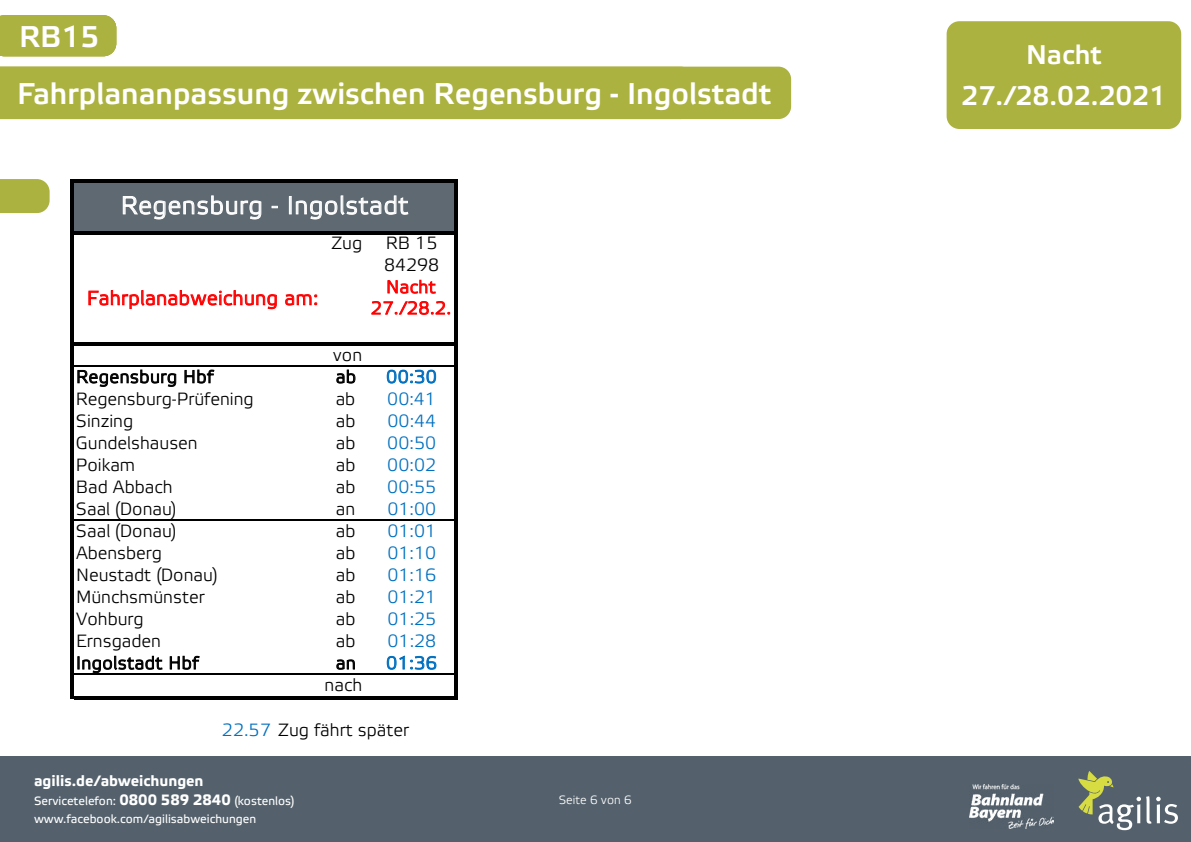
<style>
.page{position:relative;width:1191px;height:842px;background:#fff}
.page>*{position:absolute;margin:0;border:0;box-sizing:border-box;transform-origin:0 0}
.t1{font:500 30px/57.1px "Etelka";color:#fff}
.t2{font:500 27px "Etelka";color:#fff}
.t3{font:300 25px "Etelka";letter-spacing:.025em;color:#fff}
.t4{font:300 19.7px "Etelka";letter-spacing:.025em;color:#f00}
.t5{font:300 17.7px/21.6px "Etelka";color:#000}
.t6{font:300 17.7px "Etelka";letter-spacing:.005em;color:#0070c0}
.t7{font:300 17.7px "Etelka";letter-spacing:.03em;color:#000}
.t8{font:300 17.7px/21.2px "Etelka";letter-spacing:.03em;color:#f00;text-align:center}
.t9{font:700 15px "Etelka Text";color:#fff}
.t10{font:12px/18px "Etelka Text";color:#fff}
.t11{font:300 12px "Etelka";color:#fff}
.s1{color:#0070c0}
.s2{font-weight:700;font-size:15px}
</style>
<div class="page">
<div style="left:0;top:757px;width:1191px;height:85px;background:#54616c"></div>
<img style="left:969px;top:784px;width:84px;height:44px">
<svg style="left:1078px;top:771px;width:100px;height:59px"></svg>
<div style="left:946px;top:21px;width:235px;height:108px;background:#abb240;border-radius:13px"></div>
<svg style="left:0;top:179px;width:50px;height:34px;background:#afb549"></svg>
<div style="left:0;top:67px;width:791px;height:52px;background:#abb240"></div>
<div style="left:0;top:15px;width:116px;height:41px;background:#abb240"></div>
<div style="left:73px;top:181px;width:383px;height:52px;background:#5f6971"></div>
<hr style="left:71px;top:179px;width:3px;height:163px;background:#000">
<hr style="left:74px;top:365px;width:292px;height:2px;background:#000">
<hr style="left:71px;top:346px;width:3px;height:353px;background:#000">
<hr style="left:454px;top:182px;width:3px;height:517px;background:#000">
<hr style="left:74px;top:179px;width:383px;height:3px;background:#000">
<hr style="left:74px;top:231px;width:383px;height:3px;background:#000">
<hr style="left:71px;top:342px;width:383px;height:4px;background:#000">
<hr style="left:366px;top:365px;width:88px;height:2px;background:#000">
<hr style="left:74px;top:519px;width:380px;height:2px;background:#000">
<hr style="left:74px;top:673px;width:380px;height:2px;background:#000">
<hr style="left:74px;top:696px;width:383px;height:3px;background:#000">
<h1 class="t1" style="left:17px;top:9px;width:755px">RB15<br>Fahrplananpassung zwischen Regensburg - Ingolstadt</h1>
<h1 class="t1" style="left:62px;top:9px;width:39px">26</h1>
<h2 class="t2" style="left:1026px;top:40px;width:77px">Nacht</h2>
<h1 class="t1" style="left:436px;top:66px;width:218px">Ebern - Bamber</h1>
<h2 class="t2" style="left:961px;top:81px;width:206px">27./28.02.2021</h2>
<h3 class="t3" style="left:121px;top:191px;width:289px">Regensburg - Ingolstadt</h3>
<p class="t4" style="left:87px;top:287px;width:233px">Fahrplanabweichung am:</p>
<p class="t5" style="left:331px;top:233px;width:32px">Zug</p>
<p class="t5" style="left:384px;top:233px;width:57px">RB 15<br>84298</p>
<p class="t8" style="left:371px;top:277px;width:82px">Nacht<br>27./28.2.</p>
<p class="t5" style="left:333px;top:345px;width:31px">von</p>
<p class="t7" style="left:76px;top:367px;width:139px">Regensburg Hbf</p>
<p class="t5" style="left:336px;top:367px;width:22px">ab</p>
<p class="t6" style="left:386px;top:367px;width:52px">00:30</p>
<p class="t5" style="left:76px;top:389px;width:179px">Regensburg-Prüfening</p>
<p class="t5" style="left:336px;top:389px;width:21px">ab</p>
<p class="t6" style="left:387px;top:389px;width:50px">00:41</p>
<p class="t5" style="left:76px;top:411px;width:59px">Sinzing</p>
<p class="t5" style="left:336px;top:411px;width:21px">ab</p>
<p class="t6" style="left:387px;top:411px;width:50px">00:44</p>
<p class="t5" style="left:76px;top:433px;width:123px">Gundelshausen</p>
<p class="t5" style="left:336px;top:433px;width:21px">ab</p>
<p class="t6" style="left:387px;top:433px;width:50px">00:50</p>
<p class="t5" style="left:76px;top:455px;width:61px">Poikam</p>
<p class="t5" style="left:336px;top:455px;width:21px">ab</p>
<p class="t6" style="left:387px;top:455px;width:50px">00:02</p>
<p class="t5" style="left:76px;top:477px;width:98px">Bad Abbach</p>
<p class="t5" style="left:336px;top:477px;width:21px">ab</p>
<p class="t6" style="left:387px;top:477px;width:50px">00:55</p>
<p class="t5" style="left:76px;top:499px;width:102px">Saal (Donau)</p>
<p class="t5" style="left:336px;top:499px;width:21px">an</p>
<p class="t6" style="left:387px;top:499px;width:50px">01:00</p>
<p class="t5" style="left:76px;top:521px;width:102px">Saal (Donau)</p>
<p class="t5" style="left:336px;top:521px;width:21px">ab</p>
<p class="t6" style="left:387px;top:521px;width:50px">01:01</p>
<p class="t5" style="left:76px;top:543px;width:88px">Abensberg</p>
<p class="t5" style="left:336px;top:543px;width:21px">ab</p>
<p class="t6" style="left:387px;top:543px;width:50px">01:10</p>
<p class="t5" style="left:76px;top:565px;width:143px">Neustadt (Donau)</p>
<p class="t5" style="left:336px;top:565px;width:21px">ab</p>
<p class="t6" style="left:387px;top:565px;width:50px">01:16</p>
<p class="t5" style="left:76px;top:587px;width:130px">Münchsmünster</p>
<p class="t5" style="left:336px;top:587px;width:21px">ab</p>
<p class="t6" style="left:387px;top:587px;width:50px">01:21</p>
<p class="t5" style="left:76px;top:609px;width:69px">Vohburg</p>
<p class="t5" style="left:336px;top:609px;width:21px">ab</p>
<p class="t6" style="left:387px;top:609px;width:50px">01:25</p>
<p class="t5" style="left:76px;top:631px;width:86px">Ernsgaden</p>
<p class="t5" style="left:336px;top:631px;width:21px">ab</p>
<p class="t6" style="left:387px;top:631px;width:50px">01:28</p>
<p class="t7" style="left:76px;top:653px;width:124px">Ingolstadt Hbf</p>
<p class="t5" style="left:336px;top:653px;width:21px">an</p>
<p class="t6" style="left:386px;top:653px;width:52px">01:36</p>
<p class="t5" style="left:324px;top:675px;width:39px">nach</p>
<p class="t5" style="left:222px;top:720px;width:189px"><span class="s1">22.57</span> Zug fährt später</p>
<p class="t9" style="left:34px;top:772px;width:171px">agilis.de/abweichungen</p>
<p class="t10" style="left:34px;top:792px;width:262px">Servicetelefon: <span class="s2">0800 589 2840</span> (kostenlos) www.facebook.com/agilisabweichungen</p>
<p class="t11" style="left:559px;top:793px;width:74px">Seite 6 von 6</p>
</div>
